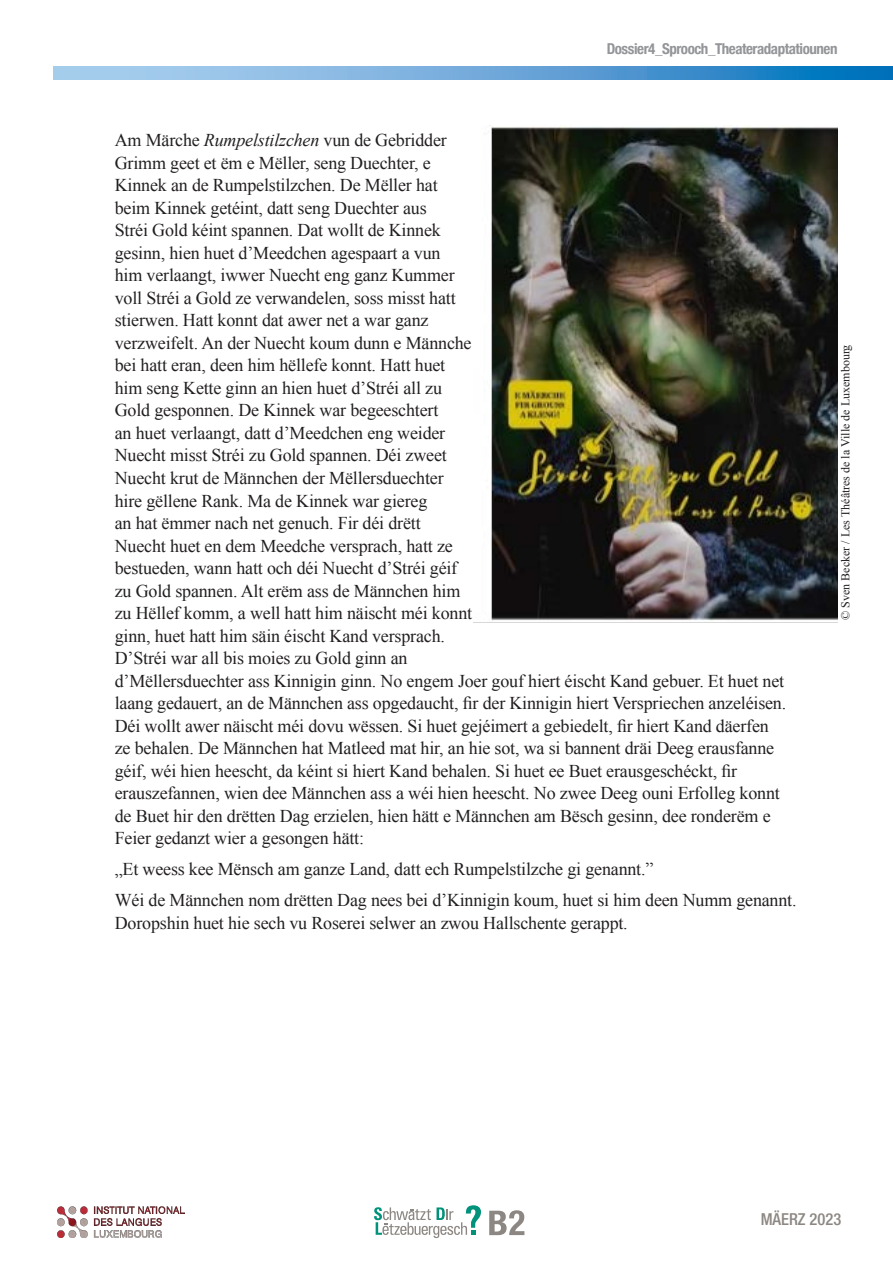
<style>
.page{position:relative;width:893px;height:1263px;background:#fff}
.page>*{position:absolute;margin:0;border:0;box-sizing:border-box;transform-origin:0 0}
.t1{font:18px/22.5px "Times New Roman";letter-spacing:-.01em;color:#231f20}
.t2{font:500 condensed 16.5px "Helvetica Neue LT Std";color:#8c8782}
.t3{font:700 condensed 15px "Helvetica Neue";letter-spacing:-.03em;color:#939598}
.t4{font:12px "Times New Roman";color:#231f20}
.s1{font-style:italic}
</style>
<div class="page">
<svg style="left:374px;top:1205px;width:107px;height:33px"></svg>
<svg style="left:489px;top:1210px;width:35px;height:25px"></svg>
<img style="left:57px;top:1207px;width:128px;height:30px">
<svg style="left:53px;top:67px;width:840px;height:13px;background:#65a6d8"></svg>
<img style="left:473px;top:125px;width:364px;height:498px">
<p class="t3" style="left:607px;top:36px;width:232px">Dossier4_Sprooch_Theateradaptatiounen</p>
<p class="t1" style="left:115px;top:129px;width:673px">Am Märche <span class="s1">Rumpelstilzchen</span> vun de Gebridder<br>Grimm geet et ëm e Mëller, seng Duechter, e<br>Kinnek an de Rumpelstilzchen. De Mëller hat<br>beim Kinnek getéint, datt seng Duechter aus<br>Stréi Gold kéint spannen. Dat wollt de Kinnek<br>gesinn, hien huet d’Meedchen agespaart a vun<br>him verlaangt, iwwer Nuecht eng ganz Kummer<br>voll Stréi a Gold ze verwandelen, soss misst hatt<br>stierwen. Hatt konnt dat awer net a war ganz<br>verzweifelt. An der Nuecht koum dunn e Männche<br>bei hatt eran, deen him hëllefe konnt. Hatt huet<br>him seng Kette ginn an hien huet d’Stréi all zu<br>Gold gesponnen. De Kinnek war begeeschtert<br>an huet verlaangt, datt d’Meedchen eng weider<br>Nuecht misst Stréi zu Gold spannen. Déi zweet<br>Nuecht krut de Männchen der Mëllersduechter<br>hire gëllene Rank. Ma de Kinnek war giereg<br>an hat ëmmer nach net genuch. Fir déi drëtt<br>Nuecht huet en dem Meedche versprach, hatt ze<br>bestueden, wann hatt och déi Nuecht d’Stréi géif<br>zu Gold spannen. Alt erëm ass de Männchen him<br>zu Hëllef komm, a well hatt him näischt méi konnt<br>ginn, huet hatt him säin éischt Kand versprach.<br>D’Stréi war all bis moies zu Gold ginn an<br>d’Mëllersduechter ass Kinnigin ginn. No engem Joer gouf hiert éischt Kand gebuer. Et huet net laang gedauert, an de Männchen ass opgedaucht, fir der Kinnigin hiert Verspriechen anzeléisen.<br>Déi wollt awer näischt méi dovu wëssen. Si huet gejéimert a gebiedelt, fir hiert Kand däerfen ze behalen. De Männchen hat Matleed mat hir, an hie sot, wa si bannent dräi Deeg erausfanne géif, wéi hien heescht, da kéint si hiert Kand behalen. Si huet ee Buet erausgeschéckt, fir erauszefannen, wien dee Männchen ass a wéi hien heescht. No zwee Deeg ouni Erfolleg konnt de Buet hir den drëtten Dag erzielen, hien hätt e Männchen am Bësch gesinn, dee ronderëm e Feier gedanzt wier a gesongen hätt:</p>
<p class="t1" style="left:115px;top:857px;width:540px">„Et weess kee Mënsch am ganze Land, datt ech Rumpelstilzche gi genannt.”</p>
<p class="t1" style="left:115px;top:888px;width:683px">Wéi de Männchen nom drëtten Dag nees bei d’Kinnigin koum, huet si him deen Numm genannt.<br>Doropshin huet hie sech vu Roserei selwer an zwou Hallschente gerappt.</p>
<p class="t4" style="left:837px;top:620px;width:276px;rotate:-90deg">© Sven Becker / Les Théâtres de la Ville de Luxembourg</p>
<p class="t2" style="left:761px;top:1209px;width:82px">MÄERZ 2023</p>
</div>
